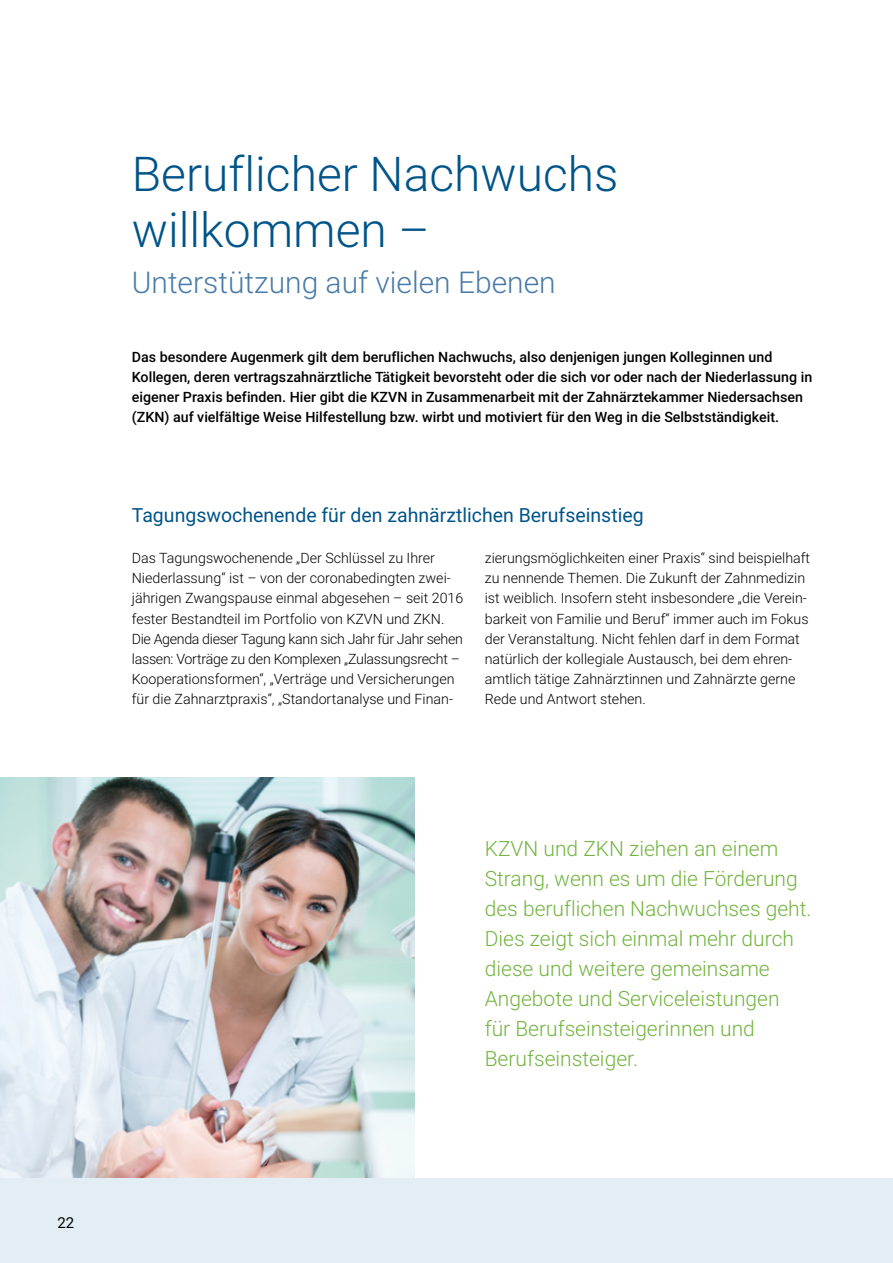
<style>
.page{position:relative;width:893px;height:1263px;background:#fff}
.page>*{position:absolute;margin:0;border:0;box-sizing:border-box;transform-origin:0 0}
.t1{font:300 48px/56.1px "Roboto";color:#005488}
.t2{font:300 30px "Roboto";color:#487ba7}
.t3{font:300 21px/30px "Roboto";color:#72b43f}
.t4{font:19.5px "Roboto";color:#005488}
.t5{font:15px "Roboto";color:#000}
.t6{font:300 14.25px/20.1px "Roboto";color:#000}
.t7{font:500 14.25px/20.1px "Roboto";color:#000}
</style>
<div class="page">
<div style="left:0;top:1178px;width:893px;height:85px;background:#e2eef4"></div>
<img style="left:0;top:778px;width:415px;height:400px">
<h1 class="t1" style="left:132px;top:144px;width:488px">Beruflicher Nachwuchs willkommen –</h1>
<h2 class="t2" style="left:132px;top:261px;width:425px">Unterstützung auf vielen Ebenen</h2>
<p class="t7" style="left:132px;top:346px;width:682px">Das besondere Augenmerk gilt dem beruflichen Nachwuchs, also denjenigen jungen Kolleginnen und Kollegen, deren vertragszahnärztliche Tätigkeit bevorsteht oder die sich vor oder nach der Niederlassung in eigener Praxis befinden. Hier gibt die KZVN in Zusammenarbeit mit der Zahnärztekammer Niedersachsen (ZKN) auf vielfältige Weise Hilfestellung bzw. wirbt und motiviert für den Weg in die Selbstständigkeit.</p>
<h3 class="t4" style="left:132px;top:502px;width:513px">Tagungswochenende für den zahnärztlichen Berufseinstieg</h3>
<p class="t6" style="left:132px;top:547px;width:333px">Das Tagungswochenende „Der Schlüssel zu Ihrer Niederlassung“ ist – von der coronabedingten zwei&shy;jährigen Zwangspause einmal abgesehen – seit 2016 fester Bestandteil im Portfolio von KZVN und ZKN.<br>Die Agenda dieser Tagung kann sich Jahr für Jahr sehen lassen: Vorträge zu den Komplexen „Zulassungsrecht – Kooperationsformen“, „Verträge und Versicherungen für die Zahnarztpraxis“, „Standortanalyse und Finan-</p>
<p class="t6" style="left:485px;top:547px;width:327px">zierungsmöglichkeiten einer Praxis“ sind beispielhaft zu nennende Themen. Die Zukunft der Zahnmedizin ist weiblich. Insofern steht insbesondere „die Verein&shy;barkeit von Familie und Beruf“ immer auch im Fokus der Veranstaltung. Nicht fehlen darf in dem Format natürlich der kollegiale Austausch, bei dem ehren&shy;amtlich tätige Zahnärztinnen und Zahnärzte gerne Rede und Antwort stehen.</p>
<p class="t3" style="left:485px;top:833px;width:328px">KZVN und ZKN ziehen an einem<br>Strang, wenn es um die Förderung des beruflichen Nachwuchses geht.<br>Dies zeigt sich einmal mehr durch diese und weitere gemeinsame<br>Angebote und Serviceleistungen<br>für Berufseinsteigerinnen und<br>Berufseinsteiger.</p>
<p class="t5" style="left:57px;top:1212px;width:18px">22</p>
</div>
